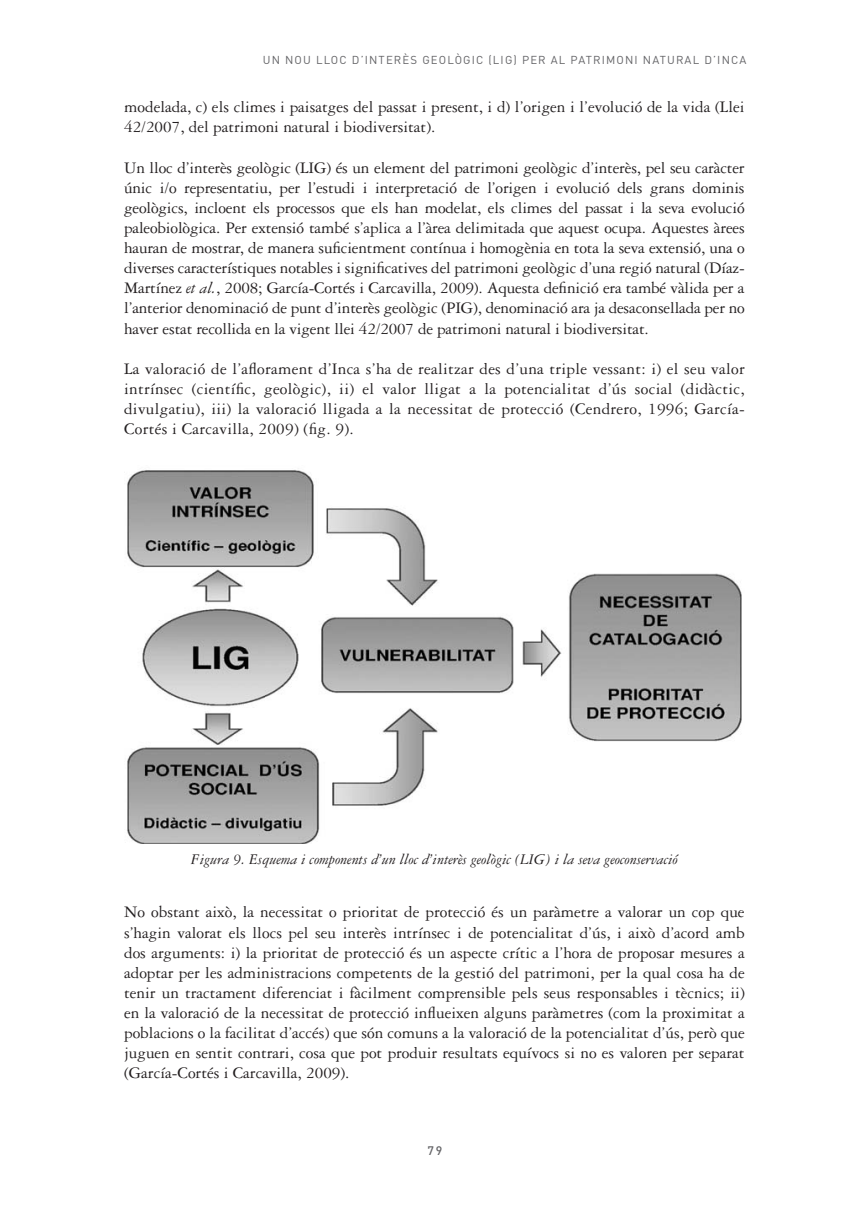
<style>
.page{position:relative;width:844px;height:1216px;background:#fff}
.page>*{position:absolute;margin:0;border:0;box-sizing:border-box;transform-origin:0 0}
.Normal__COMNI{font:17.15px/20.1px "Garamond Three";color:#231f20;text-align:justify}
.tit3{font:italic 15.75px "Garamond Three";color:#231f20}
.t1{font:500 12.25px "DIN";color:#636366}
.t2{font:11.38px "DIN";letter-spacing:.1em;color:#636366}
.s1{font-style:italic}
</style>
<div class="page">
<img style="left:127px;top:470px;width:615px;height:373px">
<p class="t2" style="left:263px;top:53px;width:485px">UN NOU LLOC D’INTERÈS GEOLÒGIC (LIG) PER AL PATRIMONI NATURAL D’INCA</p>
<p class="Normal__COMNI" style="left:124px;top:97px;width:622px">modelada, c) els climes i paisatges del passat i present, i d) l’origen i l’evolució de la vida (Llei<br>42/2007, del patrimoni natural i biodiversitat).</p>
<p class="Normal__COMNI" style="left:124px;top:157px;width:622px">Un lloc d’interès geològic (LIG) és un element del patrimoni geològic d’interès, pel seu caràcter únic i/o representatiu, per l’estudi i interpretació de l’origen i evolució dels grans dominis geològics, incloent els processos que els han modelat, els climes del passat i la seva evolució paleobiològica. Per extensió també s’aplica a l’àrea delimitada que aquest ocupa. Aquestes àrees hauran de mostrar, de manera suficientment contínua i homogènia en tota la seva extensió, una o diverses característiques notables i significatives del patrimoni geològic d’una regió natural (Díaz-Martínez <span class="s1">et al.</span>, 2008; García-Cortés i Carcavilla, 2009). Aquesta definició era també vàlida per a l’anterior denominació de punt d’interès geològic (PIG), denominació ara ja desaconsellada per no haver estat recollida en la vigent llei 42/2007 de patrimoni natural i biodiversitat.</p>
<p class="Normal__COMNI" style="left:124px;top:358px;width:622px">La valoració de l’aflorament d’Inca s’ha de realitzar des d’una triple vessant: i) el seu valor intrínsec (científic, geològic), ii) el valor lligat a la potencialitat d’ús social (didàctic, divulgatiu), iii) la valoració lligada a la necessitat de protecció (Cendrero, 1996; García-Cortés i Carcavilla, 2009) (fig. 9).</p>
<p class="tit3" style="left:191px;top:851px;width:488px">Figura 9. Esquema i components d’un lloc d’interès geològic (LIG) i la seva geoconservació</p>
<p class="Normal__COMNI" style="left:124px;top:902px;width:622px">No obstant això, la necessitat o prioritat de protecció és un paràmetre a valorar un cop que s’hagin valorat els llocs pel seu interès intrínsec i de potencialitat d’ús, i això d’acord amb dos arguments: i) la prioritat de protecció és un aspecte crític a l’hora de proposar mesures a adoptar per les administracions competents de la gestió del patrimoni, per la qual cosa ha de tenir un tractament diferenciat i fàcilment comprensible pels seus responsables i tècnics; ii) en la valoració de la necessitat de protecció influeixen alguns paràmetres (com la proximitat a poblacions o la facilitat d’accés) que són comuns a la valoració de la potencialitat d’ús, però que juguen en sentit contrari, cosa que pot produir resultats equívocs si no es valoren per separat (García-Cortés i Carcavilla, 2009).</p>
<p class="t1" style="left:427px;top:1143px;width:16px">79</p>
</div>
